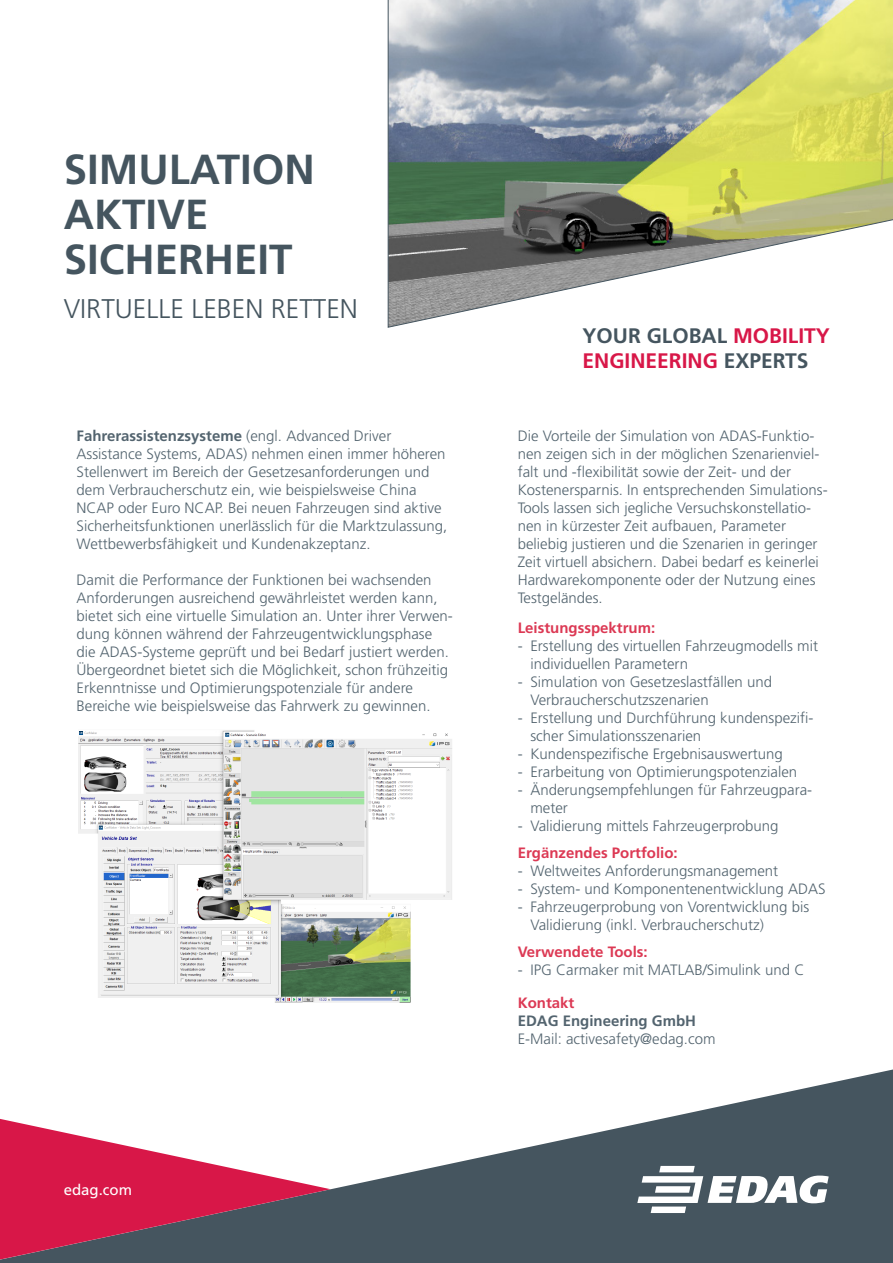
<style>
.page{position:relative;width:893px;height:1263px;background:#fff}
.page>*{position:absolute;margin:0;border:0;box-sizing:border-box;transform-origin:0 0}
.t1{font:700 42px/45px "Frutiger LT Pro";color:#45555f}
.t2{font:300 27px "Frutiger LT Pro";color:#45555f}
.t3{font:700 21px "Frutiger LT Pro";color:#45555f}
.t4{font:700 21px "Frutiger LT Pro";color:#d81748}
.Fließtext_9_Pt__Grau{font:300 15px/18px "Frutiger LT Pro";color:#53646f}
.Fließtext_9_Pt__Grau-2{font:700 15px "Frutiger LT Pro";color:#dc3954}
.Fließtext_9_Pt__Grau-3{font:700 15px "Frutiger LT Pro";color:#53646f}
.t5{font:15px "Frutiger LT Pro";color:#fff}
.s1{font-weight:700}
.s2{color:#d81748}
.s3{color:#45555f}
</style>
<div class="page">
<svg style="left:0;top:1069px;width:893px;height:194px;fill:#45555f"></svg>
<svg style="left:0;top:1119px;width:331px;height:140px"></svg>
<svg style="left:637px;top:1166px;width:192px;height:47px"></svg>
<svg style="left:388px;top:0;width:505px;height:328px"></svg>
<img style="left:78px;top:730px;width:374px;height:272px">
<p class="t1" style="left:64px;top:146px;width:252px">SIMULATION<br>AKTIVE<br>SICHERHEIT</p>
<p class="t2" style="left:64px;top:293px;width:296px">VIRTUELLE LEBEN RETTEN</p>
<p class="Fließtext_9_Pt__Grau" style="left:77px;top:427px;width:372px"><span class="s1">Fahrerassistenzsysteme</span> (engl. Advanced Driver Assistance Systems, ADAS) nehmen einen immer höheren Stellenwert im Bereich der Gesetzesanforderungen und dem Verbraucherschutz ein, wie beispielsweise China NCAP oder Euro NCAP. Bei neuen Fahrzeugen sind aktive Sicherheitsfunktionen unerlässlich für die Marktzulassung, Wettbewerbsfähigkeit und Kundenakzeptanz.</p>
<p class="Fließtext_9_Pt__Grau" style="left:77px;top:571px;width:378px">Damit die Performance der Funktionen bei wachsenden Anforderungen ausreichend gewährleistet werden kann, bietet sich eine virtuelle Simulation an. Unter ihrer Verwen&shy;dung können während der Fahrzeugentwicklungsphase die ADAS-Systeme geprüft und bei Bedarf justiert werden.<br>Übergeordnet bietet sich die Möglichkeit, schon frühzeitig Erkenntnisse und Optimierungspotenziale für andere Bereiche wie beispielsweise das Fahrwerk zu gewinnen.</p>
<p class="t5" style="left:64px;top:1181px;width:70px">edag.com</p>
<p class="t3" style="left:583px;top:323px;width:249px">YOUR GLOBAL <span class="s2">MOBILITY</span></p>
<p class="t4" style="left:583px;top:349px;width:228px">ENGINEERING <span class="s3">EXPERTS</span></p>
<p class="Fließtext_9_Pt__Grau" style="left:518px;top:427px;width:312px">Die Vorteile der Simulation von ADAS-Funktio&shy;nen zeigen sich in der möglichen Szenarienviel&shy;falt und -flexibilität sowie der Zeit- und der Kostenersparnis. In entsprechenden Simulations-Tools lassen sich jegliche Versuchskonstellatio&shy;nen in kürzester Zeit aufbauen, Parameter beliebig justieren und die Szenarien in geringer Zeit virtuell absichern. Dabei bedarf es keinerlei Hardwarekomponente oder der Nutzung eines Testgeländes.</p>
<p class="Fließtext_9_Pt__Grau-2" style="left:518px;top:619px;width:139px">Leistungsspektrum:</p>
<p class="Fließtext_9_Pt__Grau" style="left:530px;top:637px;width:289px;text-indent:-13px">- Erstellung des virtuellen Fahrzeugmodells mit individuellen Parametern</p>
<p class="Fließtext_9_Pt__Grau" style="left:530px;top:673px;width:243px;text-indent:-13px">- Simulation von Gesetzeslastfällen und<br>Verbraucherschutzszenarien</p>
<p class="Fließtext_9_Pt__Grau" style="left:530px;top:709px;width:284px;text-indent:-13px">- Erstellung und Durchführung kundenspezifi&shy;scher Simulationsszenarien</p>
<p class="Fließtext_9_Pt__Grau" style="left:518px;top:745px;width:267px">- Kundenspezifische Ergebnisauswertung</p>
<p class="Fließtext_9_Pt__Grau" style="left:518px;top:763px;width:281px">- Erarbeitung von Optimierungspotenzialen</p>
<p class="Fließtext_9_Pt__Grau" style="left:530px;top:781px;width:283px;text-indent:-13px">- Änderungsempfehlungen für Fahrzeugpara&shy;meter</p>
<p class="Fließtext_9_Pt__Grau" style="left:518px;top:817px;width:262px">- Validierung mittels Fahrzeugerprobung</p>
<p class="Fließtext_9_Pt__Grau-2" style="left:518px;top:844px;width:162px">Ergänzendes Portfolio:</p>
<p class="Fließtext_9_Pt__Grau" style="left:518px;top:862px;width:262px">- Weltweites Anforderungsmanagement</p>
<p class="Fließtext_9_Pt__Grau" style="left:518px;top:880px;width:309px">- System- und Komponentenentwicklung ADAS</p>
<p class="Fließtext_9_Pt__Grau" style="left:530px;top:898px;width:280px;text-indent:-13px">- Fahrzeugerprobung von Vorentwicklung bis<br>Validierung (inkl. Verbraucherschutz)</p>
<p class="Fließtext_9_Pt__Grau-2" style="left:518px;top:943px;width:132px">Verwendete Tools:</p>
<p class="Fließtext_9_Pt__Grau" style="left:518px;top:961px;width:288px">- IPG Carmaker mit MATLAB/Simulink und C</p>
<p class="Fließtext_9_Pt__Grau-2" style="left:518px;top:994px;width:58px">Kontakt</p>
<p class="Fließtext_9_Pt__Grau-3" style="left:518px;top:1012px;width:180px">EDAG Engineering GmbH</p>
<p class="Fließtext_9_Pt__Grau" style="left:518px;top:1030px;width:199px">E-Mail: activesafety@edag.com</p>
</div>
